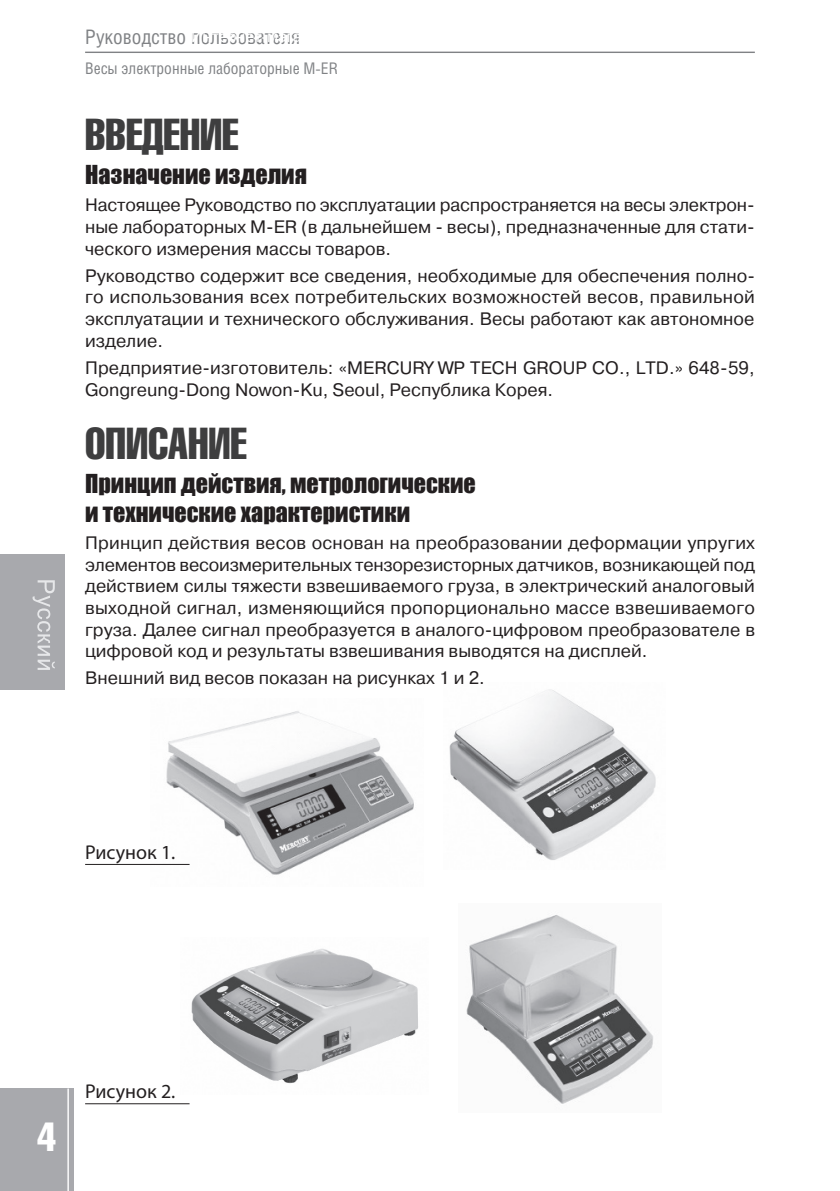
<style>
.page{position:relative;width:840px;height:1191px;background:#fff}
.page>*{position:absolute;margin:0;border:0;box-sizing:border-box;transform-origin:0 0}
.t1{font:44px "AG Letterica Compressed C";color:#3e3e3f}
.t2{font:40px "AG Letterica Compressed C";color:#fff}
.t3{font:24px/28.8px "Impact";color:#231f20}
.t4{font:20px "Helios Cond";color:#808285}
.t5{font:20px "Myriad Pro";color:#231f20}
.t6{font:18px/21.6px "Pragmatica";color:#231f20;text-align:justify}
.t7{font:16px "Helios Cond";color:#808285}
</style>
<div class="page">
<hr style="left:85px;top:52px;width:669px;height:1px;background:#808285">
<div style="left:0;top:1088px;width:74px;height:103px;background:#a8a9ad"></div>
<hr style="left:67px;top:1088px;width:2px;height:103px;background:#fff">
<div style="left:0;top:554px;width:65px;height:135px;background:#a8a9ad"></div>
<svg style="left:33px;top:580px;width:22px;height:90px"></svg>
<img style="left:191px;top:948px;width:227px;height:136px">
<img style="left:466px;top:915px;width:188px;height:189px">
<img style="left:150px;top:711px;width:264px;height:164px">
<img style="left:449px;top:689px;width:207px;height:171px">
<hr style="left:85px;top:864px;width:104px;height:1px;background:#231f20">
<hr style="left:85px;top:1103px;width:104px;height:1px;background:#231f20">
<p class="t4" style="left:85px;top:25px;width:216px">Руководство пользователя</p>
<p class="t7" style="left:85px;top:59px;width:254px">Весы электронные лабораторные M-ER</p>
<h1 class="t1" style="left:85px;top:110px;width:155px">ВВЕДЕНИЕ</h1>
<h3 class="t3" style="left:85px;top:160px;width:223px">Назначение изделия</h3>
<p class="t6" style="left:85px;top:195px;width:671px">Настоящее Руководство по эксплуатации распространяется на весы электрон&shy;ные лабораторных M-ER (в дальнейшем - весы), предназначенные для стати&shy;ческого измерения массы товаров.</p>
<p class="t6" style="left:85px;top:265px;width:671px">Руководство содержит все сведения, необходимые для обеспечения полно&shy;го использования всех потребительских возможностей весов, правильной эксплуатации и технического обслуживания. Весы работают как автономное изделие.</p>
<p class="t6" style="left:85px;top:357px;width:670px">Предприятие-изготовитель: «MERCURY WP TECH GROUP CO., LTD.» 648-59,<br>Gongreung-Dong Nowon-Ku, Seoul, Республика Корея.</p>
<h1 class="t1" style="left:85px;top:419px;width:163px">ОПИСАНИЕ</h1>
<h3 class="t3" style="left:85px;top:468px;width:392px">Принцип действия, метрологические и технические характеристики</h3>
<p class="t6" style="left:85px;top:532px;width:671px">Принцип действия весов основан на преобразовании деформации упругих элементов весоизмерительных тензорезисторных датчиков, возникающей под действием силы тяжести взвешиваемого груза, в электрический аналоговый выходной сигнал, изменяющийся пропорционально массе взвешиваемого груза. Далее сигнал преобразуется в аналого-цифровом преобразователе в цифровой код и результаты взвешивания выводятся на дисплей.</p>
<p class="t6" style="left:85px;top:668px;width:401px">Внешний вид весов показан на рисунках 1 и 2.</p>
<p class="t5" style="left:85px;top:840px;width:92px">Рисунок 1.</p>
<h2 class="t2" style="left:37px;top:1115px;width:20px">4</h2>
<p class="t5" style="left:85px;top:1079px;width:92px">Рисунок 2.</p>
</div>
